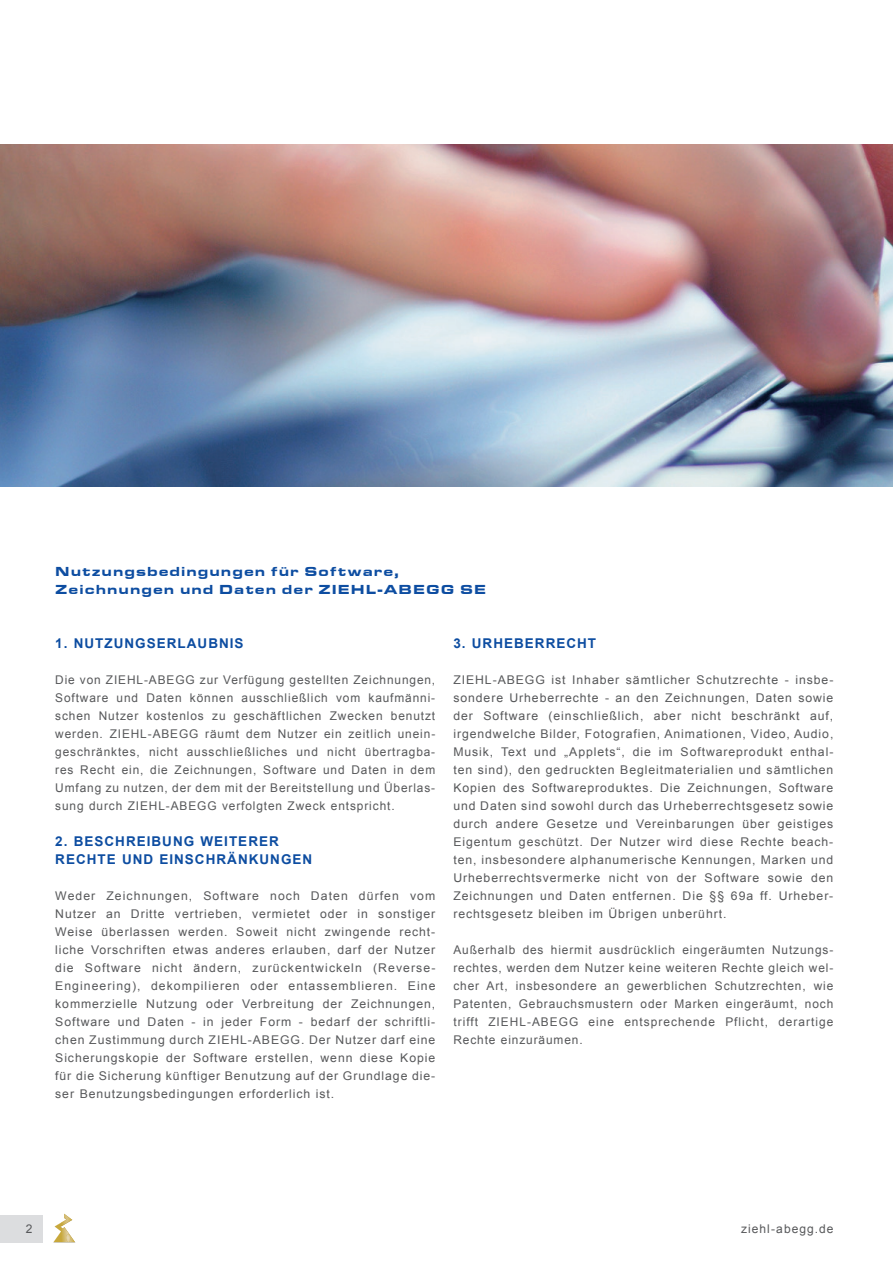
<style>
.page{position:relative;width:893px;height:1263px;background:#fff}
.page>*{position:absolute;margin:0;border:0;box-sizing:border-box;transform-origin:0 0}
.t1{font:700 13.5px/18px "Arial";letter-spacing:.075em;color:#0d4da1}
.t2{font:900 13.5px/18px "Eurostile Ext";letter-spacing:.075em;color:#0d4da1}
.t3{font:12px/18px "Arial";letter-spacing:.075em;color:#57585a;text-align:justify}
</style>
<div class="page">
<div style="left:0;top:1215px;width:43px;height:27px;background:#dcdddf"></div>
<svg style="left:53px;top:1214px;width:22px;height:29px"></svg>
<img style="left:0;top:144px;width:893px;height:342px">
<p class="t2" style="left:55px;top:562px;width:432px">Nutzungsbedingungen für Software,<br>Zeichnungen und Daten der ZIEHL-ABEGG SE</p>
<p class="t1" style="left:55px;top:635px;width:190px">1. NUTZUNGSERLAUBNIS</p>
<p class="t3" style="left:55px;top:671px;width:381px">Die von ZIEHL-ABEGG zur Verfügung gestellten Zeichnungen, Software und Daten können ausschließlich vom kaufmänni&shy;schen Nutzer kostenlos zu geschäftlichen Zwecken benutzt werden. ZIEHL-ABEGG räumt dem Nutzer ein zeitlich unein&shy;geschränktes, nicht ausschließliches und nicht übertragba&shy;res Recht ein, die Zeichnungen, Software und Daten in dem Umfang zu nutzen, der dem mit der Bereitstellung und Überlas&shy;sung durch ZIEHL-ABEGG verfolgten Zweck entspricht.</p>
<p class="t1" style="left:55px;top:833px;width:259px">2. BESCHREIBUNG WEITERER<br>RECHTE UND EINSCHRÄNKUNGEN</p>
<p class="t3" style="left:55px;top:887px;width:382px">Weder Zeichnungen, Software noch Daten dürfen vom Nutzer an Dritte vertrieben, vermietet oder in sonstiger Weise überlassen werden. Soweit nicht zwingende recht&shy;liche Vorschriften etwas anderes erlauben, darf der Nutzer die Software nicht ändern, zurückentwickeln (Reverse-Engineering), dekompilieren oder entassemblieren. Eine kommerzielle Nutzung oder Verbreitung der Zeichnungen, Software und Daten - in jeder Form - bedarf der schriftli&shy;chen Zustimmung durch ZIEHL-ABEGG. Der Nutzer darf eine Sicherungskopie der Software erstellen, wenn diese Kopie für die Sicherung künftiger Benutzung auf der Grundlage die&shy;ser Benutzungsbedingungen erforderlich ist.</p>
<p class="t1" style="left:453px;top:635px;width:144px">3. URHEBERRECHT</p>
<p class="t3" style="left:453px;top:671px;width:382px">ZIEHL-ABEGG ist Inhaber sämtlicher Schutzrechte - insbe&shy;sondere Urheberrechte - an den Zeichnungen, Daten sowie der Software (einschließlich, aber nicht beschränkt auf, irgendwelche Bilder, Fotografien, Animationen, Video, Audio, Musik, Text und „Applets“, die im Softwareprodukt enthal&shy;ten sind), den gedruckten Begleitmaterialien und sämtlichen Kopien des Softwareproduktes. Die Zeichnungen, Software und Daten sind sowohl durch das Urheberrechtsgesetz sowie durch andere Gesetze und Vereinbarungen über geistiges Eigentum geschützt. Der Nutzer wird diese Rechte beach&shy;ten, insbesondere alphanumerische Kennungen, Marken und Urheberrechtsvermerke nicht von der Software sowie den Zeichnungen und Daten entfernen. Die §§ 69a ff. Urheber&shy;rechtsgesetz bleiben im Übrigen unberührt.</p>
<p class="t3" style="left:453px;top:941px;width:381px">Außerhalb des hiermit ausdrücklich eingeräumten Nutzungs&shy;rechtes, werden dem Nutzer keine weiteren Rechte gleich wel&shy;cher Art, insbesondere an gewerblichen Schutzrechten, wie Patenten, Gebrauchsmustern oder Marken eingeräumt, noch trifft ZIEHL-ABEGG eine entsprechende Pflicht, derartige Rechte einzuräumen.</p>
<p class="t3" style="left:26px;top:1220px;width:8px">2</p>
<p class="t3" style="left:741px;top:1220px;width:94px">ziehl-abegg.de</p>
</div>
